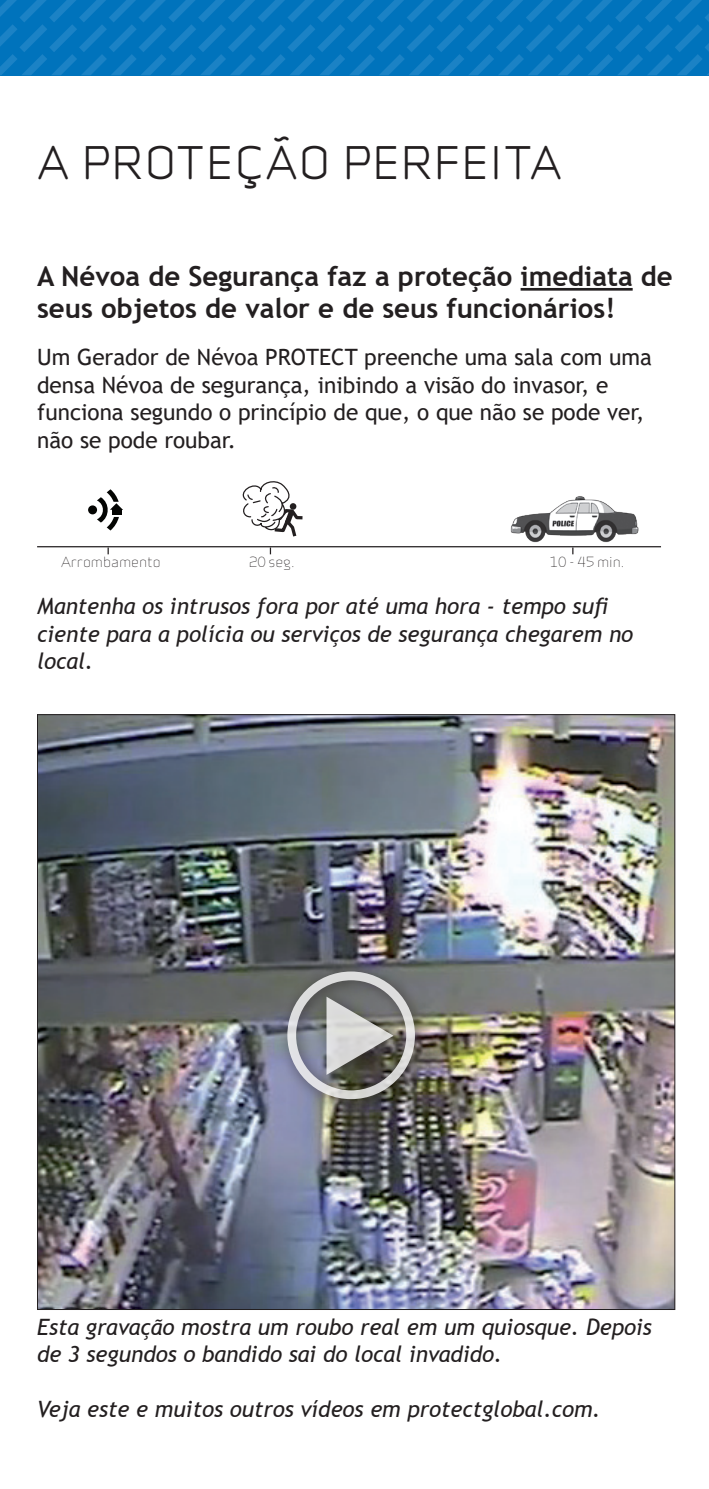
<style>
.page{position:relative;width:709px;height:1489px;background:#fff}
.page>*{position:absolute;margin:0;border:0;box-sizing:border-box;transform-origin:0 0}
.t1{font:42.5px "Infinity T Medium";letter-spacing:.065em;color:#231f20}
.t2{font:700 27.5px/32.5px "Trebuchet MS";color:#231f20}
.t3{font:italic 22.5px/27.5px "Trebuchet MS";color:#231f20}
.t4{font:22.5px/27.5px "Trebuchet MS";color:#231f20}
.t5{font:13.25px "Infinity T Light";color:#231f20}
</style>
<div class="page">
<svg style="left:0;top:0;width:709px;height:75px;background:#0776be"></svg>
<img style="left:39px;top:716px;width:634px;height:591px">
<div style="left:277px;top:961px;width:154px;height:154px;background:#231f20;opacity:.75"></div>
<div style="left:287px;top:971px;width:128px;height:128px;border:9px solid #fff;border-radius:50%"></div>
<hr style="left:520px;top:288px;width:112px;height:2px;background:#231f20">
<svg style="left:88px;top:489px;width:35px;height:41px"></svg>
<hr style="left:37px;top:546px;width:624px;height:1px;background:#231f20">
<svg style="left:242px;top:481px;width:61px;height:56px"></svg>
<img style="left:510px;top:496px;width:129px;height:46px">
<svg style="left:326px;top:996px;width:67px;height:78px;background:#53534e"></svg>
<p class="t1" style="left:37px;top:132px;width:526px">A PROTEÇÃO PERFEITA</p>
<p class="t2" style="left:37px;top:260px;width:637px">A Névoa de Segurança faz a proteção imediata de seus objetos de valor e de seus funcionários!</p>
<p class="t4" style="left:37px;top:343px;width:616px">Um Gerador de Névoa PROTECT preenche uma sala com uma densa Névoa de segurança, inibindo a visão do invasor, e funciona segundo o princípio de que, o que não se pode ver, não se pode roubar.</p>
<p class="t5" style="left:61px;top:552px;width:101px">Arrombamento</p>
<p class="t5" style="left:249px;top:553px;width:47px">20 seg.</p>
<p class="t5" style="left:549px;top:553px;width:76px">10 - 45 min.</p>
<p class="t3" style="left:37px;top:592px;width:597px">Mantenha os intrusos fora por até uma hora - tempo sufi ciente para a polícia ou serviços de segurança chegarem no local.</p>
<p class="t3" style="left:37px;top:1312px;width:616px">Esta gravação mostra um roubo real em um quiosque. Depois de 3 segundos o bandido sai do local invadido.</p>
<p class="t3" style="left:37px;top:1395px;width:565px">Veja este e muitos outros vídeos em protectglobal.com.</p>
</div>
